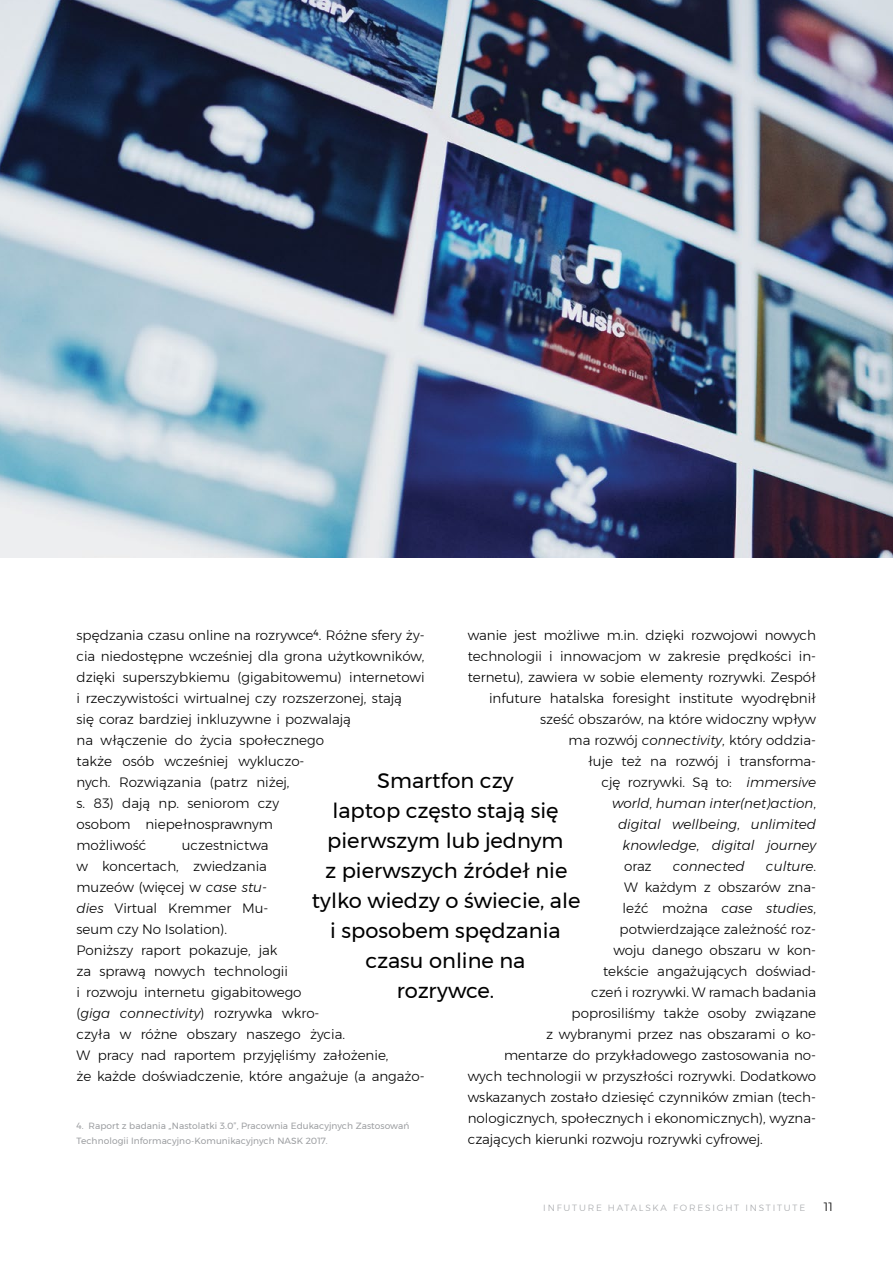
<style>
.page{position:relative;width:893px;height:1263px;background:#fff}
.page>*{position:absolute;margin:0;border:0;box-sizing:border-box;transform-origin:0 0}
.t1{font:21px/30px "Montserrat";color:#000;text-align:center}
.t2{font:300 13.5px/21px "Montserrat";color:#000}
.t3{font:italic 300 13.5px "Montserrat";color:#000}
.t4{font:300 12px "Montserrat";color:#000}
.t5{font:9px/15px "Montserrat";letter-spacing:.01em;color:#9d9fa2}
.t6{font:300 9px "Montserrat";letter-spacing:.2em;color:#a7a9ac}
.s1{font-style:italic}
.s2{font-style:normal}
</style>
<div class="page">
<img style="left:0;top:0;width:893px;height:557px">
<p class="t2" style="left:77px;top:624px;width:350px">spędzania czasu online na rozrywce<sup>4</sup>. Różne sfery ży&shy;cia niedostępne wcześniej dla grona użytkowników, dzięki superszybkiemu (gigabitowemu) internetowi i rzeczywistości wirtualnej czy rozszerzonej, stają<br>się coraz bardziej inkluzywne i pozwalają<br>na włączenie do życia społecznego<br>także osób wcześniej wykluczo-<br>nych. Rozwiązania (patrz niżej,<br>s. 83) dają np. seniorom czy<br>osobom niepełnosprawnym<br>możliwość</p>
<p class="t2" style="left:468px;top:624px;width:350px">wanie jest możliwe m.in. dzięki rozwojowi nowych</p>
<p class="t2" style="left:468px;top:645px;width:350px">technologii i innowacjom w zakresie prędkości in-</p>
<p class="t2" style="left:468px;top:667px;width:350px">ternetu), zawiera w sobie elementy rozrywki. Zespół</p>
<p class="t2" style="left:489px;top:688px;width:329px">infuture hatalska foresight institute wyodrębnił</p>
<p class="t2" style="left:540px;top:709px;width:278px">sześć obszarów, na które widoczny wpływ</p>
<p class="t2" style="left:569px;top:730px;width:249px">ma rozwój <span class="s1">connectivity</span>, który oddzia-</p>
<p class="t2" style="left:588px;top:751px;width:230px">łuje też na rozwój i transforma-</p>
<p class="t2" style="left:602px;top:772px;width:216px">cję rozrywki. Są to: <span class="s1">immersive</span></p>
<p class="t3" style="left:612px;top:793px;width:205px">world<span class="s2">,</span> human inter(net)action<span class="s2">,</span></p>
<p class="t3" style="left:618px;top:814px;width:200px">digital wellbeing<span class="s2">,</span> unlimited</p>
<p class="t3" style="left:623px;top:835px;width:195px">knowledge<span class="s2">,</span> digital journey</p>
<p class="t2" style="left:624px;top:856px;width:29px">oraz</p>
<p class="t3" style="left:673px;top:856px;width:73px">connected</p>
<p class="t3" style="left:766px;top:856px;width:52px">culture<span class="s2">.</span></p>
<p class="t2" style="left:624px;top:877px;width:193px">W każdym z obszarów zna-</p>
<p class="t3" style="left:623px;top:898px;width:195px"><span class="s2">leźć można</span> case studies<span class="s2">,</span></p>
<p class="t2" style="left:620px;top:919px;width:198px">potwierdzające zależność roz-</p>
<p class="t2" style="left:614px;top:940px;width:204px">woju danego obszaru w kon-</p>
<p class="t2" style="left:603px;top:961px;width:215px">tekście angażujących doświad-</p>
<p class="t2" style="left:591px;top:982px;width:227px">czeń i rozrywki. W ramach badania</p>
<p class="t2" style="left:572px;top:1003px;width:246px">poprosiliśmy także osoby związane</p>
<p class="t2" style="left:546px;top:1024px;width:271px">z wybranymi przez nas obszarami o ko-</p>
<p class="t2" style="left:504px;top:1045px;width:313px">mentarze do przykładowego zastosowania no-</p>
<p class="t2" style="left:468px;top:1066px;width:350px">wych technologii w przyszłości rozrywki. Dodatkowo</p>
<p class="t2" style="left:468px;top:1087px;width:350px">wskazanych zostało dziesięć czynników zmian (tech-</p>
<p class="t2" style="left:468px;top:1108px;width:350px">nologicznych, społecznych i ekonomicznych), wyzna-</p>
<p class="t2" style="left:468px;top:1129px;width:296px">czających kierunki rozwoju rozrywki cyfrowej.</p>
<h1 class="t1" style="left:312px;top:765px;width:270px">Smartfon czy<br>laptop często stają się pierwszym lub jednym<br>z pierwszych źródeł nie tylko wiedzy o świecie, ale i sposobem spędzania czasu online na<br>rozrywce.</h1>
<p class="t2" style="left:77px;top:835px;width:350px;text-indent:105px">uczestnictwa<br>w koncertach, zwiedzania<br>muzeów (więcej w <span class="s1">case stu-<br>dies</span> Virtual Kremmer Mu-<br>seum czy No Isolation).<br>Poniższy raport pokazuje, jak<br>za sprawą nowych technologii<br>i rozwoju internetu gigabitowego<br>(<span class="s1">giga connectivity</span>) rozrywka wkro-<br>czyła w różne obszary naszego życia.<br>W pracy nad raportem przyjęliśmy założenie,<br>że każde doświadczenie, które angażuje (a angażo-</p>
<p class="t5" style="left:77px;top:1118px;width:334px">4. Raport z badania „Nastolatki 3.0”, Pracownia Edukacyjnych Zastosowań<br>Technologii Informacyjno-Komunikacyjnych NASK 2017.</p>
<p class="t6" style="left:543px;top:1201px;width:263px">Infuture Hatalska F oresi gh t Insti tute</p>
<p class="t4" style="left:824px;top:1197px;width:10px">11</p>
</div>
